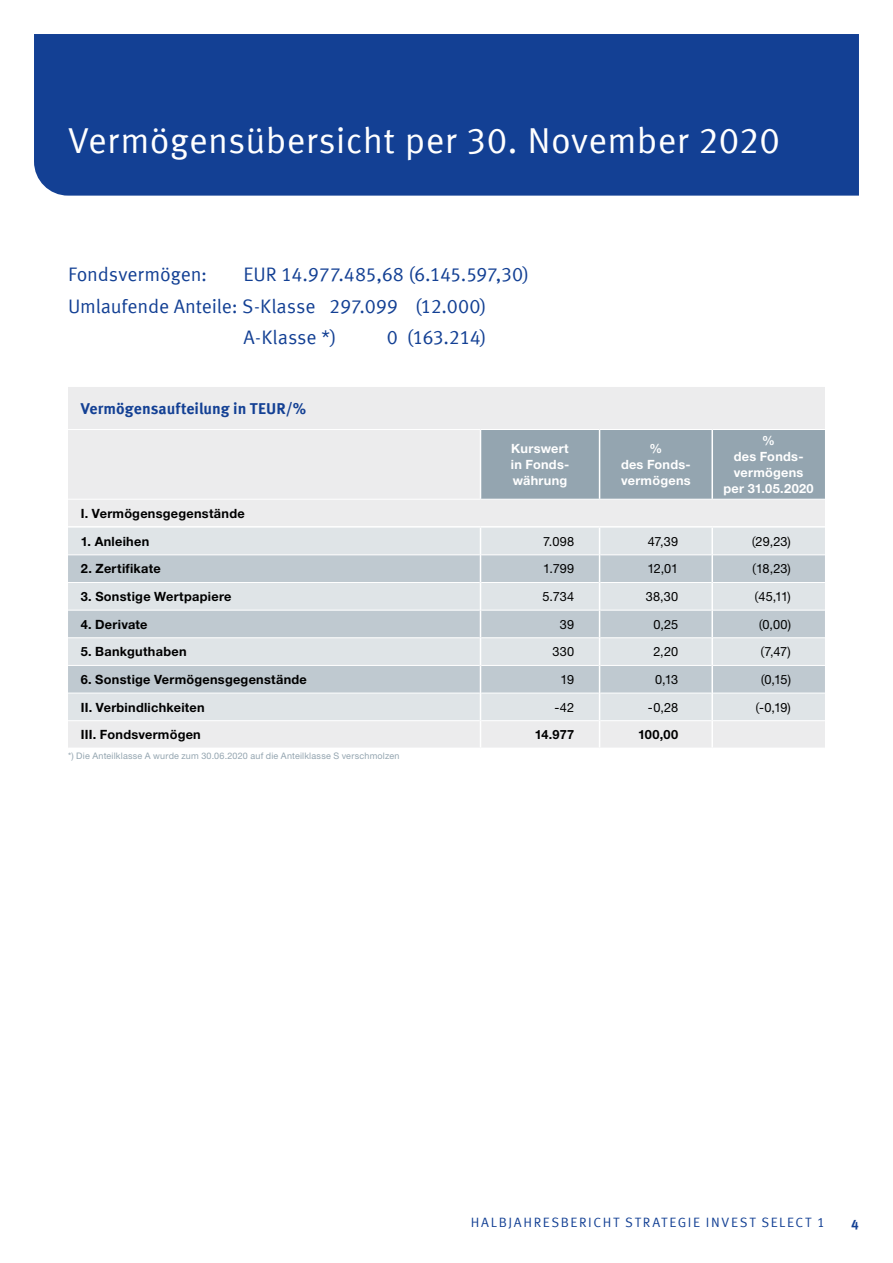
<style>
.page{position:relative;width:893px;height:1263px;background:#fff}
.page>*{position:absolute;margin:0;border:0;box-sizing:border-box;transform-origin:0 0}
.t1{font:36px "Meta Offc Pro Norm";letter-spacing:.01em;color:#fff}
.t2{font:19.5px "Meta Offc Pro Norm";letter-spacing:-.01em;color:#134094}
.t3{font:700 15.75px "Meta Offc Pro";color:#134094}
.t4{font:13.5px "Meta Offc Pro Norm";letter-spacing:.12em;color:#134094}
.t5{font:700 13.5px "Meta Offc Pro";color:#134094}
.t6{font:700 12.75px "Helvetica Neue LTW1 G";letter-spacing:.02em;color:#000}
.t7{font:12.75px "Helvetica Neue LTW1 G";color:#000}
.t8{font:700 12.75px/15.9px "Helvetica Neue LTW1 G";letter-spacing:.02em;color:#fff;text-align:center}
.t9{font:9px "Helvetica Neue LTW1 G";letter-spacing:.02em;color:#94a5b0}
.s1{font-family:"Meta Offc Pro Norm"}
</style>
<div class="page">
<div style="left:34px;top:34px;width:825px;height:162px;background:#134094"></div>
<div style="left:68px;top:387px;width:757px;height:361px;background:#ececed"></div>
<div style="left:481px;top:430px;width:344px;height:69px;background:#94a5b0"></div>
<div style="left:68px;top:528px;width:757px;height:192px;background:#dfe4e7"></div>
<svg style="left:68px;top:555px;width:757px;height:138px;background:#ccd4d9"></svg>
<hr style="left:68px;top:429px;width:412px;height:1px;background:#fff">
<hr style="left:480px;top:429px;width:120px;height:1px;background:#fff">
<hr style="left:600px;top:429px;width:112px;height:1px;background:#fff">
<hr style="left:712px;top:429px;width:113px;height:1px;background:#fff">
<hr style="left:481px;top:582px;width:118px;height:1px;background:#fff">
<hr style="left:600px;top:582px;width:111px;height:1px;background:#fff">
<hr style="left:713px;top:582px;width:112px;height:1px;background:#fff">
<hr style="left:481px;top:637px;width:118px;height:1px;background:#fff">
<hr style="left:600px;top:637px;width:111px;height:1px;background:#fff">
<hr style="left:713px;top:637px;width:112px;height:1px;background:#fff">
<hr style="left:481px;top:693px;width:118px;height:1px;background:#fff">
<hr style="left:600px;top:693px;width:111px;height:1px;background:#fff">
<hr style="left:713px;top:693px;width:112px;height:1px;background:#fff">
<hr style="left:68px;top:499px;width:412px;height:1px;background:#fff">
<hr style="left:480px;top:499px;width:120px;height:1px;background:#fff">
<hr style="left:600px;top:499px;width:112px;height:1px;background:#fff">
<hr style="left:712px;top:499px;width:113px;height:1px;background:#fff">
<hr style="left:68px;top:554px;width:412px;height:1px;background:#fff">
<hr style="left:481px;top:554px;width:118px;height:1px;background:#fff">
<hr style="left:600px;top:554px;width:111px;height:1px;background:#fff">
<hr style="left:713px;top:554px;width:112px;height:1px;background:#fff">
<hr style="left:68px;top:582px;width:412px;height:1px;background:#fff">
<hr style="left:68px;top:610px;width:412px;height:1px;background:#fff">
<hr style="left:481px;top:610px;width:118px;height:1px;background:#fff">
<hr style="left:600px;top:610px;width:111px;height:1px;background:#fff">
<hr style="left:713px;top:610px;width:112px;height:1px;background:#fff">
<hr style="left:68px;top:637px;width:412px;height:1px;background:#fff">
<hr style="left:68px;top:665px;width:412px;height:1px;background:#fff">
<hr style="left:481px;top:665px;width:118px;height:1px;background:#fff">
<hr style="left:600px;top:665px;width:111px;height:1px;background:#fff">
<hr style="left:713px;top:665px;width:112px;height:1px;background:#fff">
<hr style="left:68px;top:693px;width:412px;height:1px;background:#fff">
<hr style="left:68px;top:720px;width:412px;height:1px;background:#fff">
<hr style="left:481px;top:720px;width:118px;height:1px;background:#fff">
<hr style="left:600px;top:720px;width:111px;height:1px;background:#fff">
<hr style="left:713px;top:720px;width:112px;height:1px;background:#fff">
<hr style="left:68px;top:526px;width:412px;height:2px;background:#fff">
<hr style="left:480px;top:526px;width:120px;height:2px;background:#fff">
<hr style="left:600px;top:526px;width:112px;height:2px;background:#fff">
<hr style="left:712px;top:526px;width:113px;height:2px;background:#fff">
<hr style="left:480px;top:430px;width:1px;height:69px;background:#fff">
<hr style="left:599px;top:430px;width:1px;height:69px;background:#fff">
<svg style="left:480px;top:528px;width:1px;height:220px"></svg>
<svg style="left:599px;top:528px;width:1px;height:220px"></svg>
<hr style="left:711px;top:430px;width:2px;height:69px;background:#fff">
<hr style="left:711px;top:528px;width:2px;height:27px;background:#fff">
<hr style="left:711px;top:555px;width:2px;height:27px;background:#fff">
<hr style="left:711px;top:582px;width:2px;height:28px;background:#fff">
<hr style="left:711px;top:610px;width:2px;height:28px;background:#fff">
<hr style="left:711px;top:638px;width:2px;height:27px;background:#fff">
<hr style="left:711px;top:665px;width:2px;height:28px;background:#fff">
<hr style="left:711px;top:693px;width:2px;height:28px;background:#fff">
<hr style="left:711px;top:721px;width:2px;height:27px;background:#fff">
<h1 class="t1" style="left:68px;top:113px;width:713px">Vermögensübersicht per 30. November 2020</h1>
<h2 class="t2" style="left:68px;top:259px;width:141px">Fondsvermögen:</h2>
<h2 class="t2" style="left:244px;top:259px;width:287px">EUR 14.977.485,68 (6.145.597,30)</h2>
<h2 class="t2" style="left:68px;top:291px;width:420px">Umlaufende Anteile: S-Klasse 297.099 (12.000)</h2>
<h2 class="t2" style="left:244px;top:323px;width:95px">A-Klasse *)</h2>
<h2 class="t2" style="left:387px;top:323px;width:101px">0 (163.214)</h2>
<p class="t3" style="left:81px;top:396px;width:227px">Vermögensaufteilung in TEUR/%</p>
<p class="t8" style="left:511px;top:440px;width:60px;text-align:justify">Kurswert in Fonds&shy;währung</p>
<p class="t8" style="left:621px;top:440px;width:71px">%<br>des Fonds&shy;vermögens</p>
<p class="t8" style="left:723px;top:432px;width:92px">%<br>des Fonds&shy;vermögens per 31.05.2020</p>
<p class="t6" style="left:81px;top:505px;width:165px">I. Vermögensgegenstände</p>
<p class="t6" style="left:81px;top:533px;width:70px">1. Anleihen</p>
<p class="t7" style="left:543px;top:533px;width:32px">7.098</p>
<p class="t7" style="left:648px;top:533px;width:32px">47,39</p>
<p class="t7" style="left:751px;top:533px;width:41px"><span class="s1">(</span>29,23)</p>
<p class="t6" style="left:81px;top:561px;width:81px">2. Zertifikate</p>
<p class="t7" style="left:543px;top:561px;width:32px">1.799</p>
<p class="t7" style="left:647px;top:561px;width:32px">12,01</p>
<p class="t7" style="left:752px;top:561px;width:41px"><span class="s1">(</span>18,23)</p>
<p class="t6" style="left:81px;top:588px;width:152px">3. Sonstige Wertpapiere</p>
<p class="t7" style="left:542px;top:588px;width:33px">5.734</p>
<p class="t7" style="left:646px;top:588px;width:34px">38,30</p>
<p class="t7" style="left:754px;top:588px;width:38px"><span class="s1">(</span>45,11)</p>
<p class="t6" style="left:81px;top:616px;width:68px">4. Derivate</p>
<p class="t7" style="left:560px;top:616px;width:16px">39</p>
<p class="t7" style="left:653px;top:616px;width:26px">0,25</p>
<p class="t7" style="left:758px;top:616px;width:34px"><span class="s1">(</span>0,00)</p>
<p class="t6" style="left:81px;top:644px;width:107px">5. Bankguthaben</p>
<p class="t7" style="left:552px;top:644px;width:23px">330</p>
<p class="t7" style="left:653px;top:644px;width:26px">2,20</p>
<p class="t7" style="left:760px;top:644px;width:32px"><span class="s1">(</span>7,47)</p>
<p class="t6" style="left:81px;top:671px;width:228px">6. Sonstige Vermögensgegenstände</p>
<p class="t7" style="left:560px;top:671px;width:15px">19</p>
<p class="t7" style="left:655px;top:671px;width:25px">0,13</p>
<p class="t7" style="left:760px;top:671px;width:32px"><span class="s1">(</span>0,15)</p>
<p class="t6" style="left:81px;top:699px;width:125px">II. Verbindlichkeiten</p>
<p class="t7" style="left:555px;top:699px;width:21px">-42</p>
<p class="t7" style="left:648px;top:699px;width:32px">-0,28</p>
<p class="t7" style="left:755px;top:699px;width:37px"><span class="s1">(</span>-0,19)</p>
<p class="t6" style="left:81px;top:727px;width:122px">III. Fondsvermögen</p>
<p class="t6" style="left:535px;top:727px;width:41px">14.977</p>
<p class="t6" style="left:638px;top:727px;width:42px">100,00</p>
<p class="t9" style="left:68px;top:750px;width:333px">*) Die Anteilklasse A wurde zum 30.06.2020 auf die Anteilklasse S verschmolzen</p>
<p class="t4" style="left:471px;top:1211px;width:173px">HALBJAHRESBERICHT Strategie</p>
<p class="t4" style="left:706px;top:1211px;width:34px">Invest</p>
<p class="t4" style="left:761px;top:1211px;width:19px">Select</p>
<p class="t4" style="left:817px;top:1211px;width:9px">1</p>
<p class="t5" style="left:851px;top:1214px;width:9px">4</p>
</div>
